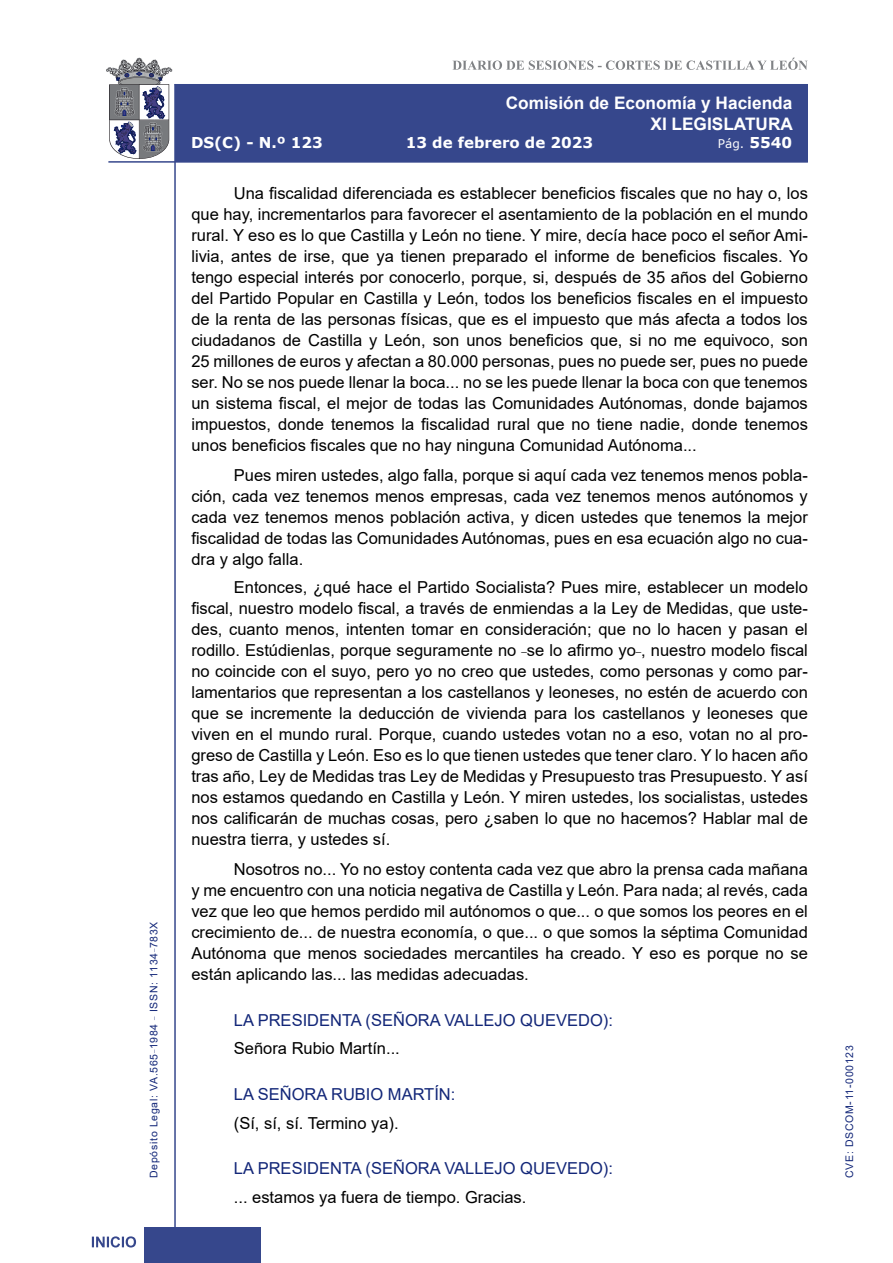
<style>
.page{position:relative;width:893px;height:1263px;background:#fff}
.page>*{position:absolute;margin:0;border:0;box-sizing:border-box;transform-origin:0 0}
.t1{font:700 17.25px/20.7px "Arial";color:#fff;text-align:right}
.t2{font:16.5px/21px "Arial";color:#000;text-align:justify}
.Orador{font:16.5px "Arial";color:#122678}
.t3{font:700 15px "Verdana";color:#fff}
.t4{font:12px "Verdana";color:#fff}
.t5{font:10.5px "Arial";letter-spacing:.065em;color:#122678}
.s1{font-weight:700;font-size:15px}
</style>
<div class="page">
<svg style="left:452px;top:58px;width:356px;height:12px"></svg>
<hr style="left:174px;top:84px;width:2px;height:1179px;background:#36478c">
<div style="left:144px;top:1227px;width:117px;height:36px;background:#36478c"></div>
<div style="left:175px;top:84px;width:633px;height:78px;background:#36478c"></div>
<hr style="left:108px;top:161px;width:700px;height:2px;background:#36478c">
<svg style="left:92px;top:1236px;width:44px;height:11px"></svg>
<svg style="left:106px;top:58px;width:66px;height:101px"></svg>
<p class="t5" style="left:146px;top:1178px;width:258px;rotate:-90deg">Depósito Legal: VA.565<sup>_</sup>1984 <sup>_</sup> ISSN: 1134<sup>_</sup>783X</p>
<p class="t1" style="left:506px;top:93px;width:289px">Comisión de Economía y Hacienda<br>XI LEGISLATURA</p>
<p class="t3" style="left:191px;top:132px;width:133px">DS(C) - N.º 123</p>
<p class="t3" style="left:406px;top:132px;width:189px">13 de febrero de 2023</p>
<p class="t4" style="left:718px;top:135px;width:76px">Pág. <span class="s1">5540</span></p>
<p class="t2" style="left:191px;top:183px;width:618px;text-indent:43px">Una fiscalidad diferenciada es establecer beneficios fiscales que no hay o, los que hay, incrementarlos para favorecer el asentamiento de la población en el mundo rural. Y eso es lo que Castilla y León no tiene. Y mire, decía hace poco el señor Ami&shy;livia, antes de irse, que ya tienen preparado el informe de beneficios fiscales. Yo tengo especial interés por conocerlo, porque, si, después de 35 años del Gobierno del Partido Popular en Castilla y León, todos los beneficios fiscales en el impuesto de la renta de las personas físicas, que es el impuesto que más afecta a todos los ciudadanos de Castilla y León, son unos beneficios que, si no me equivoco, son 25 millones de euros y afectan a 80.000 personas, pues no puede ser, pues no puede ser. No se nos puede llenar la boca... no se les puede llenar la boca con que tenemos un sistema fiscal, el mejor de todas las Comunidades Autónomas, donde bajamos impuestos, donde tenemos la fiscalidad rural que no tiene nadie, donde tenemos unos beneficios fiscales que no hay ninguna Comunidad Autónoma...</p>
<p class="t2" style="left:191px;top:464px;width:618px;text-indent:43px">Pues miren ustedes, algo falla, porque si aquí cada vez tenemos menos pobla&shy;ción, cada vez tenemos menos empresas, cada vez tenemos menos autónomos y cada vez tenemos menos población activa, y dicen ustedes que tenemos la mejor fiscalidad de todas las Comunidades Autónomas, pues en esa ecuación algo no cua&shy;dra y algo falla.</p>
<p class="t2" style="left:191px;top:577px;width:618px;text-indent:43px">Entonces, ¿qué hace el Partido Socialista? Pues mire, establecer un modelo fiscal, nuestro modelo fiscal, a través de enmiendas a la Ley de Medidas, que uste&shy;des, cuanto menos, intenten tomar en consideración; que no lo hacen y pasan el rodillo. Estúdienlas, porque seguramente no <sup>_</sup>se lo afirmo yo<sup>_</sup>, nuestro modelo fiscal no coincide con el suyo, pero yo no creo que ustedes, como personas y como par&shy;lamentarios que representan a los castellanos y leoneses, no estén de acuerdo con que se incremente la deducción de vivienda para los castellanos y leoneses que viven en el mundo rural. Porque, cuando ustedes votan no a eso, votan no al pro&shy;greso de Castilla y León. Eso es lo que tienen ustedes que tener claro. Y lo hacen año tras año, Ley de Medidas tras Ley de Medidas y Presupuesto tras Presupuesto. Y así nos estamos quedando en Castilla y León. Y miren ustedes, los socialistas, ustedes nos calificarán de muchas cosas, pero ¿saben lo que no hacemos? Hablar mal de nuestra tierra, y ustedes sí.</p>
<p class="t2" style="left:191px;top:858px;width:618px;text-indent:43px">Nosotros no... Yo no estoy contenta cada vez que abro la prensa cada mañana y me encuentro con una noticia negativa de Castilla y León. Para nada; al revés, cada vez que leo que hemos perdido mil autónomos o que... o que somos los peores en el crecimiento de... de nuestra economía, o que... o que somos la séptima Comunidad Autónoma que menos sociedades mercantiles ha creado. Y eso es porque no se están aplicando las... las medidas adecuadas.</p>
<p class="Orador" style="left:234px;top:1008px;width:381px">LA PRESIDENTA (SEÑORA VALLEJO QUEVEDO):</p>
<p class="t2" style="left:234px;top:1038px;width:167px">Señora Rubio Martín...</p>
<p class="Orador" style="left:234px;top:1083px;width:223px">LA SEÑORA RUBIO MARTÍN:</p>
<p class="t2" style="left:234px;top:1112px;width:166px">(Sí, sí, sí. Termino ya).</p>
<p class="Orador" style="left:234px;top:1157px;width:381px">LA PRESIDENTA (SEÑORA VALLEJO QUEVEDO):</p>
<p class="t2" style="left:234px;top:1186px;width:294px">... estamos ya fuera de tiempo. Gracias.</p>
<p class="t5" style="left:842px;top:1178px;width:134px;rotate:-90deg">CVE: DSCOM-11-000123</p>
</div>
